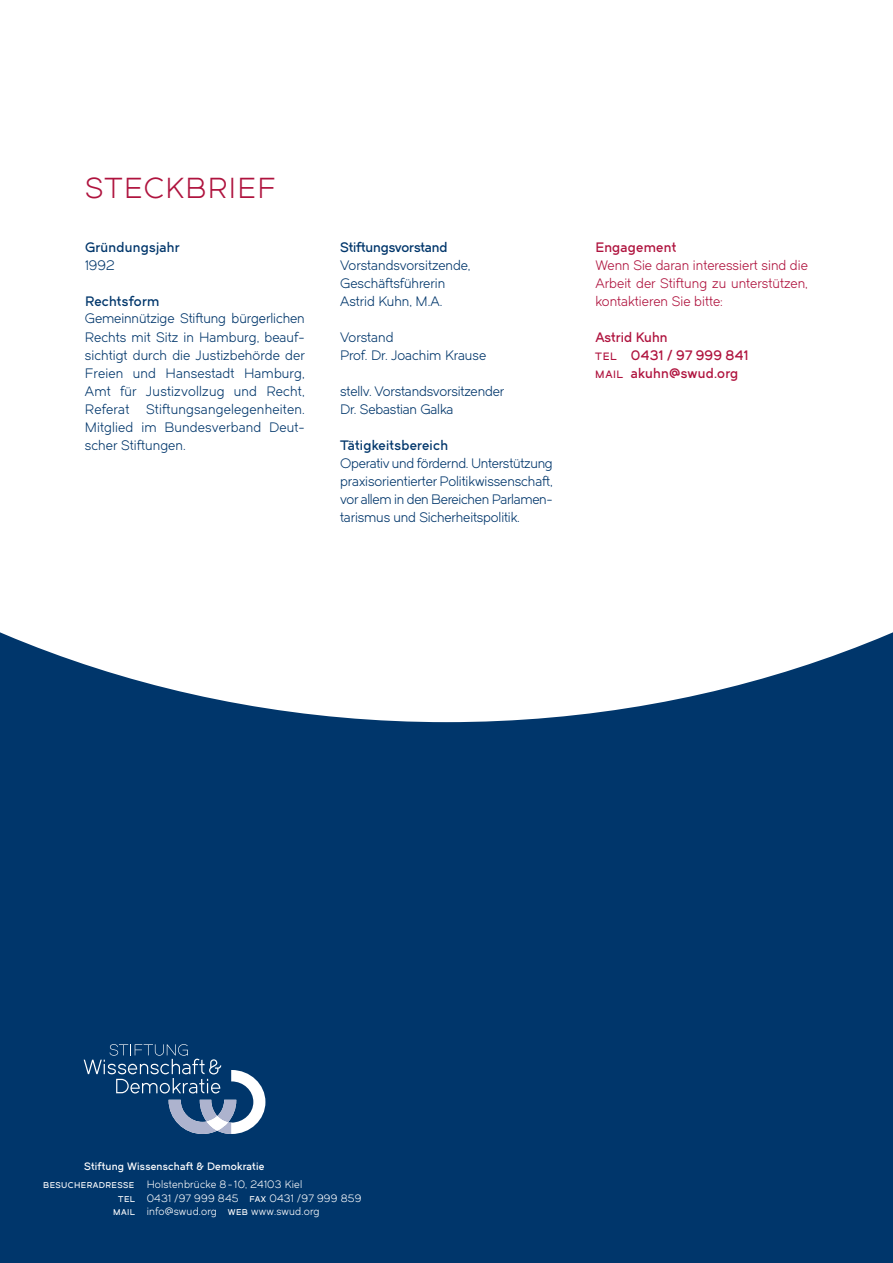
<style>
.page{position:relative;width:893px;height:1263px;background:#00366b}
.page>*{position:absolute;margin:0;border:0;box-sizing:border-box;transform-origin:0 0}
.t1{font:28.5px "Dual 400";letter-spacing:.05em;color:#af133e}
.t2{font:13.5px/18.1px "Dual 400";letter-spacing:-.005em;color:#00366b}
.t3{font:13.5px/18px "Dual 400";letter-spacing:.005em;color:#af133e;text-align:justify}
.t4{font:13.5px/18px "Dual 600";letter-spacing:.02em;color:#af133e}
.t5{font:13.5px "Dual 600";letter-spacing:.02em;color:#00366b}
.t6{font:13.5px "Dual 600";letter-spacing:-.01em;color:#00366b}
.t7{font:10.5px/13.5px "Dual 400";letter-spacing:.02em;color:#fff}
.t8{font:10.5px "Dual 600";letter-spacing:.02em;color:#fff}
.t9{font:8.25px/13.5px "Dual 600";letter-spacing:.05em;color:#fff;text-align:right}
.s1{font-size:10.5px}
.s2{font-family:"Dual 600";font-size:8.25px}
</style>
<div class="page">
<div style="left:0;top:0;width:893px;height:722px;background:#fff"></div>
<svg style="left:84px;top:1044px;width:181px;height:90px"></svg>
<h1 class="t1" style="left:85px;top:171px;width:192px">STECKBRIEF</h1>
<p class="t5" style="left:85px;top:239px;width:96px">Gründungsjahr</p>
<p class="t2" style="left:85px;top:256px;width:31px">1992</p>
<p class="t5" style="left:85px;top:293px;width:76px">Rechtsform</p>
<p class="t2" style="left:85px;top:310px;width:221px;text-align:justify">Gemeinnützige Stiftung bürgerlichen Rechts mit Sitz in Hamburg, beauf&shy;sichtigt durch die Justizbehörde der Freien und Hansestadt Hamburg, Amt für Justizvollzug und Recht, Referat Stiftungsangelegenheiten.<br>Mitglied im Bundesverband Deut&shy;scher Stiftungen.</p>
<p class="t6" style="left:340px;top:239px;width:109px">Stiftungsvorstand</p>
<p class="t2" style="left:340px;top:256px;width:132px">Vorstandsvorsitzende,<br>Geschäftsführerin<br>Astrid Kuhn, M.A.</p>
<p class="t2" style="left:340px;top:328px;width:147px">Vorstand<br>Prof. Dr. Joachim Krause</p>
<p class="t2" style="left:340px;top:382px;width:165px">stellv. Vorstandsvorsitzender<br>Dr. Sebastian Galka</p>
<p class="t5" style="left:340px;top:437px;width:109px">Tätigkeitsbereich</p>
<p class="t2" style="left:340px;top:454px;width:214px;text-align:justify">Operativ und fördernd. Unterstützung praxisorientierter Politikwissenschaft, vor allem in den Bereichen Parlamen&shy;tarismus und Sicherheitspolitik.</p>
<p class="t4" style="left:595px;top:238px;width:82px">Engagement</p>
<p class="t3" style="left:595px;top:256px;width:214px">Wenn Sie daran interessiert sind die Arbeit der Stiftung zu unterstützen, kontaktieren Sie bitte:</p>
<p class="t4" style="left:595px;top:328px;width:155px">Astrid Kuhn<br><span class="s1">TEL</span> 0431 / 97 999 841<br><span class="s1">MAIL</span> akuhn@swud.org</p>
<p class="t8" style="left:84px;top:1160px;width:182px">Stiftung Wissenschaft &amp; Demokratie</p>
<p class="t7" style="left:147px;top:1178px;width:216px">Holstenbrücke 8 -10, 24103 Kiel<br>0431 /97 999 845 <span class="s2">FAX</span> 0431 /97 999 859 info@swud.org <span class="s2">WEB</span> www.swud.org</p>
<p class="t9" style="left:43px;top:1178px;width:93px">BESUCHERADRESSE<br>TEL<br>MAIL</p>
</div>
